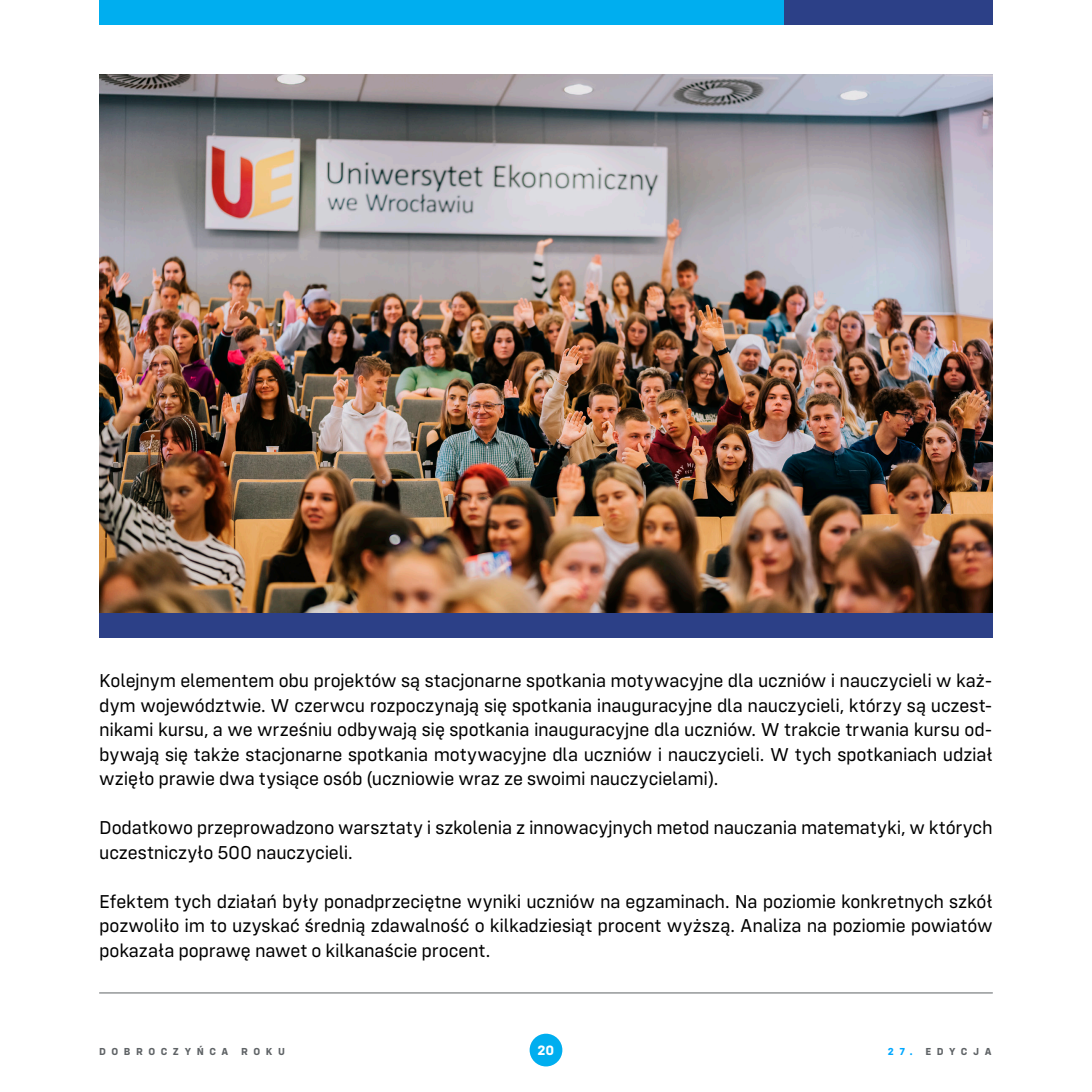
<style>
.page{position:relative;width:1092px;height:1092px;background:#fff}
.page>*{position:absolute;margin:0;border:0;box-sizing:border-box;transform-origin:0 0}
.t1{font:19.25px/24.5px "Config";letter-spacing:-.01em;color:#000;text-align:justify}
.t2{font:700 14px "Config";color:#fff}
.t3{font:700 10.5px "Config";letter-spacing:.53em;color:#5f6366}
.s1{color:#00a8ff}
</style>
<div class="page">
<div style="left:529px;top:1033px;width:33px;height:33px;background:#00aeef;border-radius:50%"></div>
<img style="left:99px;top:74px;width:893px;height:539px">
<div style="left:99px;top:0;width:689px;height:25px;background:#00aeef"></div>
<div style="left:784px;top:0;width:208px;height:25px;background:#2c4087"></div>
<div style="left:99px;top:613px;width:893px;height:25px;background:#2c4087"></div>
<hr style="left:99px;top:992px;width:893px;height:1px;background:#5f6366">
<p class="t1" style="left:99px;top:668px;width:894px">Kolejnym elementem obu projektów są stacjonarne spotkania motywacyjne dla uczniów i nauczycieli w każ&shy;dym województwie. W czerwcu rozpoczynają się spotkania inauguracyjne dla nauczycieli, którzy są uczest&shy;nikami kursu, a we wrześniu odbywają się spotkania inauguracyjne dla uczniów. W trakcie trwania kursu od&shy;bywają się także stacjonarne spotkania motywacyjne dla uczniów i nauczycieli. W tych spotkaniach udział wzięło prawie dwa tysiące osób (uczniowie wraz ze swoimi nauczycielami).</p>
<p class="t1" style="left:99px;top:815px;width:894px">Dodatkowo przeprowadzono warsztaty i szkolenia z innowacyjnych metod nauczania matematyki, w których uczestniczyło 500 nauczycieli.</p>
<p class="t1" style="left:99px;top:888px;width:894px">Efektem tych działań były ponadprzeciętne wyniki uczniów na egzaminach. Na poziomie konkretnych szkół pozwoliło im to uzyskać średnią zdawalność o kilkadziesiąt procent wyższą. Analiza na poziomie powiatów pokazała poprawę nawet o kilkanaście procent.</p>
<p class="t3" style="left:99px;top:1044px;width:187px">DOBROCZYŃCA ROKU</p>
<p class="t2" style="left:537px;top:1041px;width:18px">20</p>
<p class="t3" style="left:887px;top:1044px;width:105px"><span class="s1">27.</span> EDYCJA</p>
</div>
